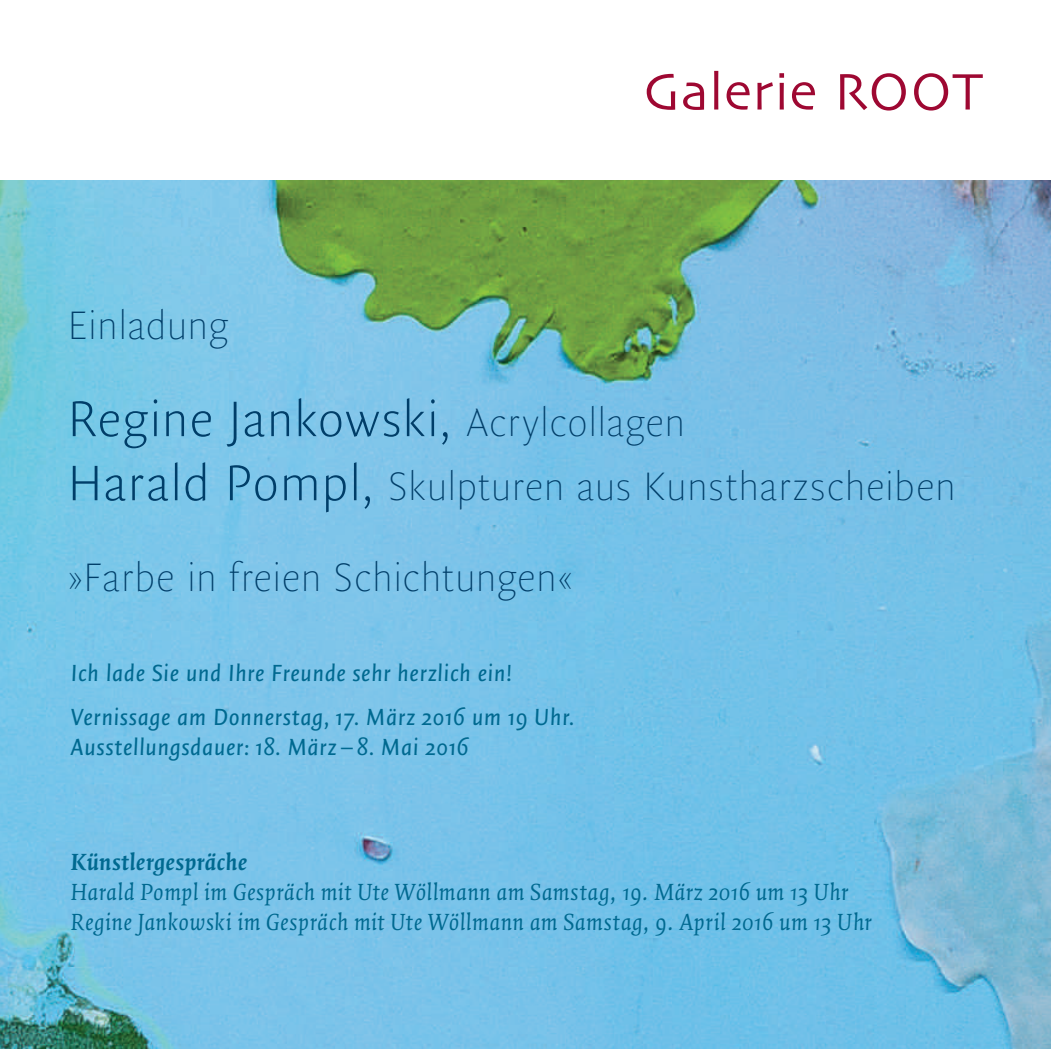
<style>
.page{position:relative;width:1053px;height:1049px;background:#fff}
.page>*{position:absolute;margin:0;border:0;box-sizing:border-box;transform-origin:0 0}
.t1{font:200 53.5px "Quadraat Sans Pro";letter-spacing:.03em;color:#003e69}
.t2{font:100 42.5px/91px "Quadraat Sans Pro";letter-spacing:.025em;color:#003e69}
.t3{font:italic 25px/30px "Quadraat Pro";letter-spacing:.015em;color:#006990}
.t4{font:italic 25px/30px "Quadraat Sans Pro";letter-spacing:.02em;color:#006990}
.t5{font:italic 700 25px "Quadraat Pro";letter-spacing:.015em;color:#006990}
.s1{font-weight:100;font-size:42.5px}
.s2{font-weight:200;font-size:53.5px}
</style>
<div class="page">
<img style="left:0;top:181px;width:876px;height:868px">
<img style="left:876px;top:181px;width:174px;height:868px">
<svg style="left:646px;top:71px;width:336px;height:40px"></svg>
<h2 class="t2" style="left:68px;top:279px;width:161px">Einladung</h2>
<h1 class="t1" style="left:68px;top:382px;width:618px">Regine Jankowski, <span class="s1">Acrylcollagen</span></h1>
<h2 class="t2" style="left:68px;top:440px;width:889px"><span class="s2">Harald Pompl,</span> Skulpturen aus Kunstharzscheiben »Farbe in freien Schichtungen«</h2>
<p class="t4" style="left:71px;top:657px;width:443px">Ich lade Sie und Ihre Freunde sehr herzlich ein!</p>
<p class="t4" style="left:71px;top:701px;width:505px">Vernissage am Donnerstag, 17. März 2016 um 19 Uhr.<br>Ausstellungsdauer: 18. März – 8. Mai 2016</p>
<p class="t5" style="left:71px;top:844px;width:178px">Künstlergespräche</p>
<p class="t3" style="left:71px;top:876px;width:802px">Harald Pompl im Gespräch mit Ute Wöllmann am Samstag, 19. März 2016 um 13 Uhr<br>Regine Jankowski im Gespräch mit Ute Wöllmann am Samstag, 9. April 2016 um 13 Uhr</p>
</div>
